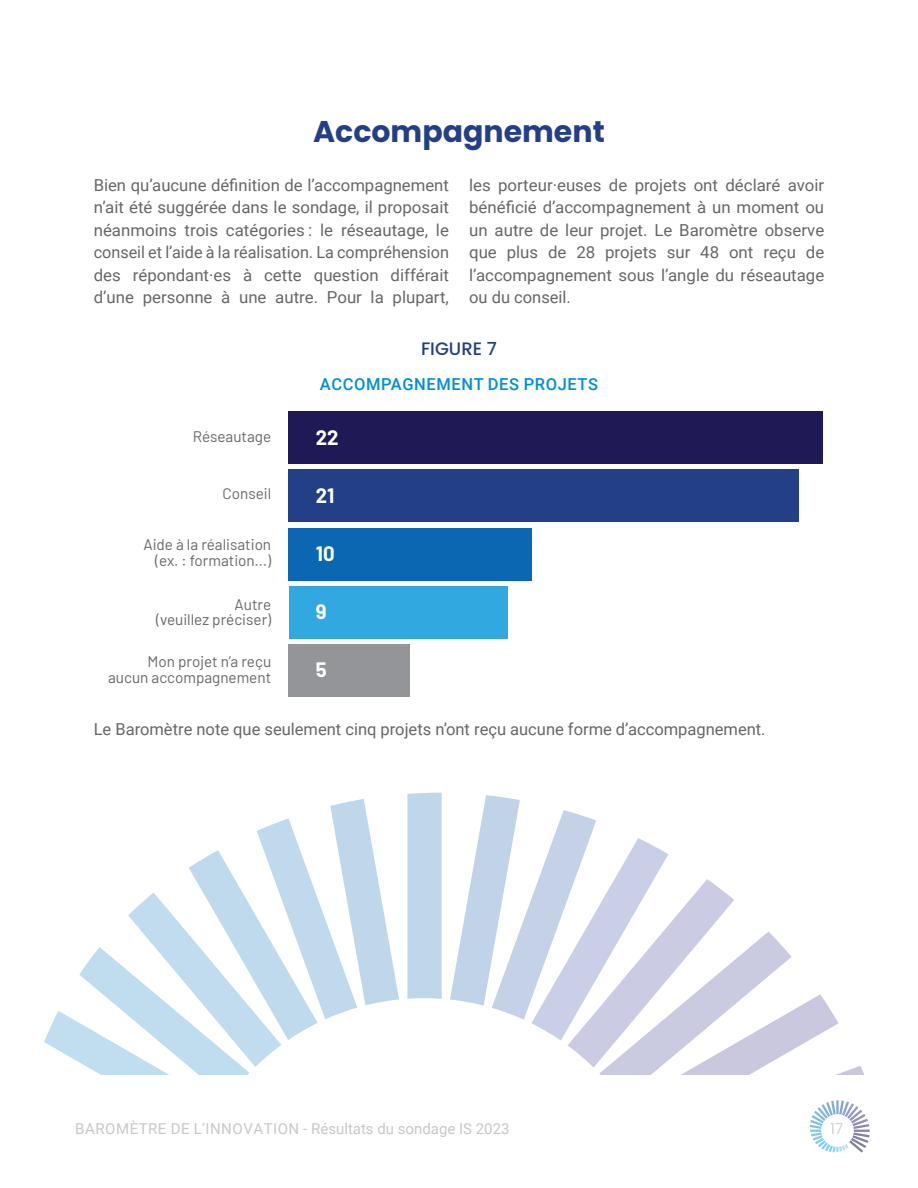
<style>
.page{position:relative;width:918px;height:1188px;background:#fff}
.page>*{position:absolute;margin:0;border:0;box-sizing:border-box;transform-origin:0 0}
.t1{font:700 30px "Poppins";color:#233f86}
.t2{font:700 20.4px "Barlow";color:#fff}
.t3{font:500 18px "Poppins";color:#233f86}
.t4{font:16.5px/22.5px "Roboto";color:#666767;text-align:justify}
.t5{font:500 16.5px "Roboto";letter-spacing:.035em;color:#008fd5}
.t6{font:15.3px/15.3px "Barlow";color:#676767;text-align:right}
.t7{font:15px "Roboto";color:#c7c8ca}
.t8{font:300 15px "Poppins";color:#c7c8ca}
</style>
<div class="page">
<div style="left:289px;top:644px;width:121px;height:52px;background:#939598"></div>
<div style="left:289px;top:586px;width:218px;height:52px;background:#31a9e0"></div>
<div style="left:289px;top:528px;width:243px;height:52px;background:#0b67b2"></div>
<div style="left:289px;top:470px;width:510px;height:52px;background:#233f86"></div>
<div style="left:289px;top:412px;width:534px;height:52px;background:#1f1a55"></div>
<svg style="left:44px;top:799px;width:355px;height:276px"></svg>
<div style="left:407px;top:793px;width:35px;height:206px;background:#c0d6ea"></div>
<svg style="left:450px;top:795px;width:420px;height:358px"></svg>
<h1 class="t1" style="left:313px;top:114px;width:293px">Accompagnement</h1>
<p class="t4" style="left:94px;top:173px;width:357px">Bien qu’aucune définition de l’accompagnement n’ait été suggérée dans le sondage, il proposait néanmoins trois catégories : le réseautage, le conseil et l’aide à la réalisation. La compréhension des répondant·es à cette question différait d’une personne à une autre. Pour la plupart,</p>
<p class="t4" style="left:469px;top:173px;width:357px">les porteur·euses de projets ont déclaré avoir bénéficié d’accompagnement à un moment ou un autre de leur projet. Le Baromètre observe que plus de 28 projets sur 48 ont reçu de l’accompagnement sous l’angle du réseautage ou du conseil.</p>
<p class="t6" style="left:193px;top:427px;width:80px">Réseautage</p>
<p class="t6" style="left:223px;top:485px;width:50px">Conseil</p>
<p class="t6" style="left:143px;top:536px;width:129px">Aide à la réalisation (ex. : formation...)</p>
<p class="t6" style="left:156px;top:595px;width:117px">Autre<br>(veuillez préciser)</p>
<p class="t6" style="left:108px;top:653px;width:165px">Mon projet n’a reçu aucun accompagnement</p>
<p class="t3" style="left:421px;top:338px;width:77px">FIGURE 7</p>
<p class="t5" style="left:320px;top:373px;width:280px">ACCOMPAGNEMENT DES PROJETS</p>
<p class="t2" style="left:316px;top:423px;width:24px">22</p>
<p class="t2" style="left:316px;top:480px;width:20px">21</p>
<p class="t2" style="left:316px;top:538px;width:20px">10</p>
<p class="t2" style="left:316px;top:596px;width:12px">9</p>
<p class="t2" style="left:316px;top:654px;width:12px">5</p>
<p class="t4" style="left:94px;top:717px;width:673px">Le Baromètre note que seulement cinq projets n’ont reçu aucune forme d’accompagnement.</p>
<p class="t7" style="left:75px;top:1118px;width:436px">BAROMÈTRE DE L’INNOVATION - Résultats du sondage IS 2023</p>
<p class="t8" style="left:831px;top:1120px;width:14px">17</p>
</div>
